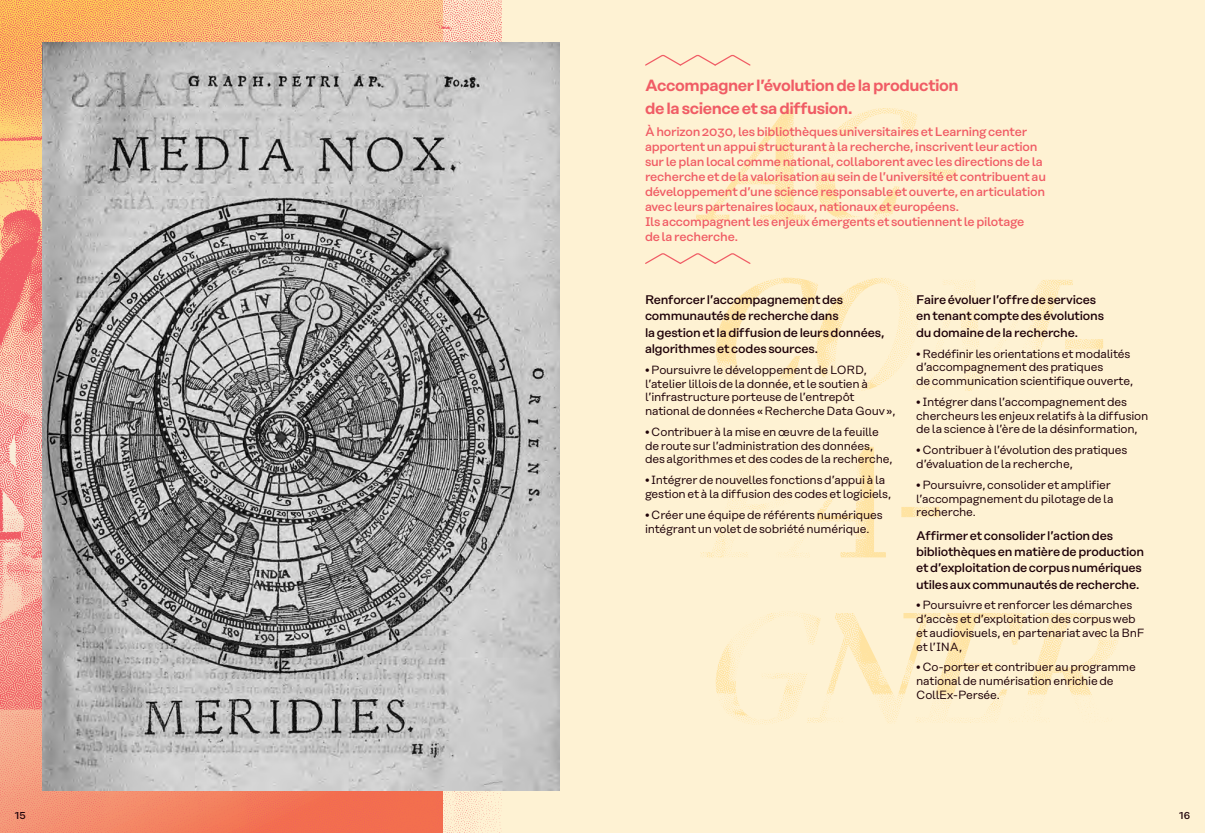
<style>
.page{position:relative;width:1205px;height:833px;background:#fff}
.page>*{position:absolute;margin:0;border:0;box-sizing:border-box;transform-origin:0 0}
.t1{font:600 16.25px/22.5px "Rational Display";letter-spacing:-.025em;color:#f05c65}
.t2{font:500 12.5px/15px "Rational Text";letter-spacing:-.02em;color:#f05c65}
.t3{font:500 12.5px/16.2px "Rational Display";letter-spacing:-.02em;color:#1e0108}
.t4{font:11.88px/13.8px "Rational Text";letter-spacing:-.02em;color:#1e0108}
.t5{font:500 10px "Rational Display";color:#1e0108}
</style>
<div class="page">
<div style="left:442px;top:0;width:763px;height:833px;background:#fef2d3"></div>
<img style="left:0;top:0;width:501px;height:833px">
<img style="left:43px;top:43px;width:517px;height:747px">
<img style="left:696px;top:108px;width:422px;height:617px">
<svg style="left:645px;top:54px;width:106px;height:12px"></svg>
<svg style="left:645px;top:252px;width:106px;height:13px"></svg>
<h1 class="t1" style="left:645px;top:74px;width:315px">Accompagner l’évolution de la production de la science et sa diffusion.</h1>
<p class="t2" style="left:645px;top:124px;width:402px">À horizon 2030, les bibliothèques universitaires et Learning center apportent un appui structurant à la recherche, inscrivent leur action sur le plan local comme national, collaborent avec les directions de la recherche et de la valorisation au sein de l’université et contribuent au développement d’une science responsable et ouverte, en articulation avec leurs partenaires locaux, nationaux et européens.<br>Ils accompagnent les enjeux émergents et soutiennent le pilotage<br>de la recherche.</p>
<p class="t3" style="left:645px;top:292px;width:241px">Renforcer l’accompagnement des communautés de recherche dans<br>la gestion et la diffusion de leurs données, algorithmes et codes sources.</p>
<p class="t4" style="left:645px;top:363px;width:252px">• Poursuivre le développement de LORD, l’atelier lillois de la donnée, et le soutien à l’infrastructure porteuse de l’entrepôt national de données «Recherche Data Gouv»,</p>
<p class="t4" style="left:645px;top:425px;width:249px">• Contribuer à la mise en œuvre de la feuille de route sur l’administration des données, des algorithmes et des codes de la recherche,</p>
<p class="t4" style="left:645px;top:473px;width:248px">• Intégrer de nouvelles fonctions d’appui à la gestion et à la diffusion des codes et logiciels,</p>
<p class="t4" style="left:645px;top:508px;width:239px">• Créer une équipe de référents numériques intégrant un volet de sobriété numérique.</p>
<p class="t3" style="left:916px;top:292px;width:189px">Faire évoluer l’offre de services en tenant compte des évolutions du domaine de la recherche.</p>
<p class="t4" style="left:916px;top:346px;width:219px">• Redéfinir les orientations et modalités d’accompagnement des pratiques<br>de communication scientifique ouverte,</p>
<p class="t4" style="left:916px;top:395px;width:234px">• Intégrer dans l’accompagnement des chercheurs les enjeux relatifs à la diffusion de la science à l’ère de la désinformation,</p>
<p class="t4" style="left:916px;top:443px;width:213px">• Contribuer à l’évolution des pratiques d’évaluation de la recherche,</p>
<p class="t4" style="left:916px;top:478px;width:199px">• Poursuivre, consolider et amplifier l’accompagnement du pilotage de la recherche.</p>
<p class="t3" style="left:916px;top:527px;width:230px">Affirmer et consolider l’action des bibliothèques en matière de production et d’exploitation de corpus numériques utiles aux communautés de recherche.</p>
<p class="t4" style="left:916px;top:598px;width:230px">• Poursuivre et renforcer les démarches d’accès et d’exploitation des corpus web et audiovisuels, en partenariat avec la BnF et l’INA,</p>
<p class="t4" style="left:916px;top:660px;width:221px">• Co-porter et contribuer au programme national de numérisation enrichie de<br>CollEx-Persée.</p>
<p class="t5" style="left:15px;top:809px;width:13px">15</p>
<p class="t5" style="left:1179px;top:809px;width:13px">16</p>
</div>
